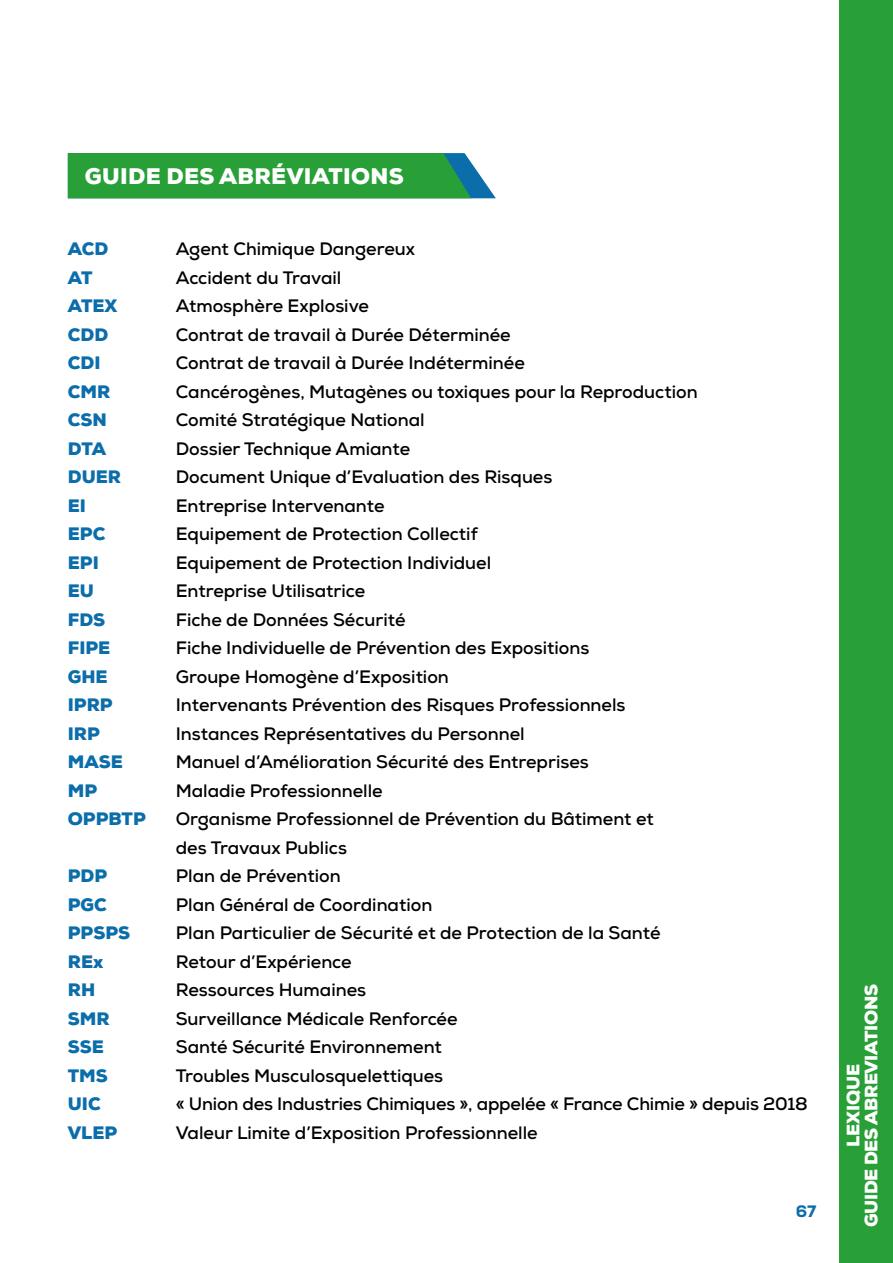
<style>
.page{position:relative;width:893px;height:1263px;background:#fff}
.page>*{position:absolute;margin:0;border:0;box-sizing:border-box;transform-origin:0 0}
.t1{font:900 22.5px "Nexa";letter-spacing:.015em;color:#fff}
.t2{font:700 18px/28.5px "Nexa";color:#000}
.t3{font:900 18px "Nexa";color:#0b6daa}
.t4{font:900 18px/18px "Nexa";letter-spacing:-.02em;color:#fff;text-align:center}
.t5{font:800 16.5px "Nexa";color:#0b6daa}
</style>
<div class="page">
<svg style="left:68px;top:153px;width:428px;height:45px;background:#2e9f44"></svg>
<div style="left:840px;top:0;width:53px;height:1263px;background:#299f37"></div>
<p class="t1" style="left:85px;top:161px;width:320px">GUIDE DES ABRÉVIATIONS</p>
<p class="t3" style="left:68px;top:237px;width:42px">ACD</p>
<p class="t2" style="left:176px;top:235px;width:241px">Agent Chimique Dangereux</p>
<p class="t3" style="left:68px;top:266px;width:26px">AT</p>
<p class="t2" style="left:176px;top:263px;width:167px">Accident du Travail</p>
<p class="t3" style="left:68px;top:294px;width:51px">ATEX</p>
<p class="t2" style="left:176px;top:292px;width:195px">Atmosphère Explosive</p>
<p class="t3" style="left:68px;top:323px;width:42px">CDD</p>
<p class="t2" style="left:176px;top:320px;width:336px">Contrat de travail à Durée Déterminée</p>
<p class="t3" style="left:68px;top:351px;width:34px">CDI</p>
<p class="t2" style="left:176px;top:349px;width:350px">Contrat de travail à Durée Indéterminée</p>
<p class="t3" style="left:68px;top:380px;width:44px">CMR</p>
<p class="t2" style="left:176px;top:377px;width:523px">Cancérogènes, Mutagènes ou toxiques pour la Reproduction</p>
<p class="t3" style="left:68px;top:408px;width:40px">CSN</p>
<p class="t2" style="left:176px;top:406px;width:250px">Comité Stratégique National</p>
<p class="t3" style="left:68px;top:437px;width:40px">DTA</p>
<p class="t2" style="left:176px;top:434px;width:236px">Dossier Technique Amiante</p>
<p class="t3" style="left:68px;top:465px;width:55px">DUER</p>
<p class="t2" style="left:176px;top:463px;width:378px">Document Unique d’Evaluation des Risques</p>
<p class="t3" style="left:68px;top:494px;width:20px">EI</p>
<p class="t2" style="left:176px;top:491px;width:210px">Entreprise Intervenante</p>
<p class="t3" style="left:68px;top:522px;width:39px">EPC</p>
<p class="t2" style="left:176px;top:520px;width:303px">Equipement de Protection Collectif</p>
<p class="t3" style="left:68px;top:551px;width:32px">EPI</p>
<p class="t2" style="left:176px;top:548px;width:317px">Equipement de Protection Individuel</p>
<p class="t3" style="left:68px;top:579px;width:28px">EU</p>
<p class="t2" style="left:176px;top:577px;width:191px">Entreprise Utilisatrice</p>
<p class="t3" style="left:68px;top:608px;width:39px">FDS</p>
<p class="t2" style="left:176px;top:605px;width:231px">Fiche de Données Sécurité</p>
<p class="t3" style="left:68px;top:636px;width:44px">FIPE</p>
<p class="t2" style="left:176px;top:634px;width:415px">Fiche Individuelle de Prévention des Expositions</p>
<p class="t3" style="left:68px;top:665px;width:41px">GHE</p>
<p class="t2" style="left:176px;top:662px;width:275px">Groupe Homogène d’Exposition</p>
<p class="t3" style="left:68px;top:693px;width:46px">IPRP</p>
<p class="t2" style="left:176px;top:691px;width:451px">Intervenants Prévention des Risques Professionnels</p>
<p class="t3" style="left:68px;top:722px;width:34px">IRP</p>
<p class="t2" style="left:176px;top:719px;width:350px">Instances Représentatives du Personnel</p>
<p class="t3" style="left:68px;top:750px;width:56px">MASE</p>
<p class="t2" style="left:176px;top:748px;width:414px">Manuel d’Amélioration Sécurité des Entreprises</p>
<p class="t3" style="left:68px;top:779px;width:31px">MP</p>
<p class="t2" style="left:176px;top:776px;width:208px">Maladie Professionnelle</p>
<p class="t3" style="left:68px;top:807px;width:80px">OPPBTP</p>
<p class="t2" style="left:176px;top:805px;width:479px">Organisme Professionnel de Prévention du Bâtiment et des Travaux Publics</p>
<p class="t3" style="left:68px;top:864px;width:41px">PDP</p>
<p class="t2" style="left:176px;top:862px;width:166px">Plan de Prévention</p>
<p class="t3" style="left:68px;top:893px;width:41px">PGC</p>
<p class="t2" style="left:176px;top:890px;width:258px">Plan Général de Coordination</p>
<p class="t3" style="left:68px;top:921px;width:64px">PPSPS</p>
<p class="t2" style="left:176px;top:919px;width:486px">Plan Particulier de Sécurité et de Protection de la Santé</p>
<p class="t3" style="left:68px;top:950px;width:37px">REx</p>
<p class="t2" style="left:176px;top:947px;width:177px">Retour d’Expérience</p>
<p class="t3" style="left:68px;top:978px;width:29px">RH</p>
<p class="t2" style="left:176px;top:976px;width:192px">Ressources Humaines</p>
<p class="t3" style="left:68px;top:1007px;width:43px">SMR</p>
<p class="t2" style="left:176px;top:1004px;width:283px">Surveillance Médicale Renforcée</p>
<p class="t3" style="left:68px;top:1035px;width:38px">SSE</p>
<p class="t2" style="left:176px;top:1033px;width:268px">Santé Sécurité Environnement</p>
<p class="t3" style="left:68px;top:1064px;width:42px">TMS</p>
<p class="t2" style="left:176px;top:1061px;width:269px">Troubles Musculosquelettiques</p>
<p class="t3" style="left:68px;top:1092px;width:34px">UIC</p>
<p class="t2" style="left:176px;top:1090px;width:633px">« Union des Industries Chimiques », appelée « France Chimie » depuis 2018</p>
<p class="t3" style="left:68px;top:1121px;width:51px">VLEP</p>
<p class="t2" style="left:176px;top:1118px;width:363px">Valeur Limite d’Exposition Professionnelle</p>
<p class="t5" style="left:796px;top:1201px;width:22px">67</p>
<p class="t4" style="left:844px;top:1227px;width:244px;rotate:-90deg">LEXIQUE<br>GUIDE DES ABREVIATIONS</p>
</div>
